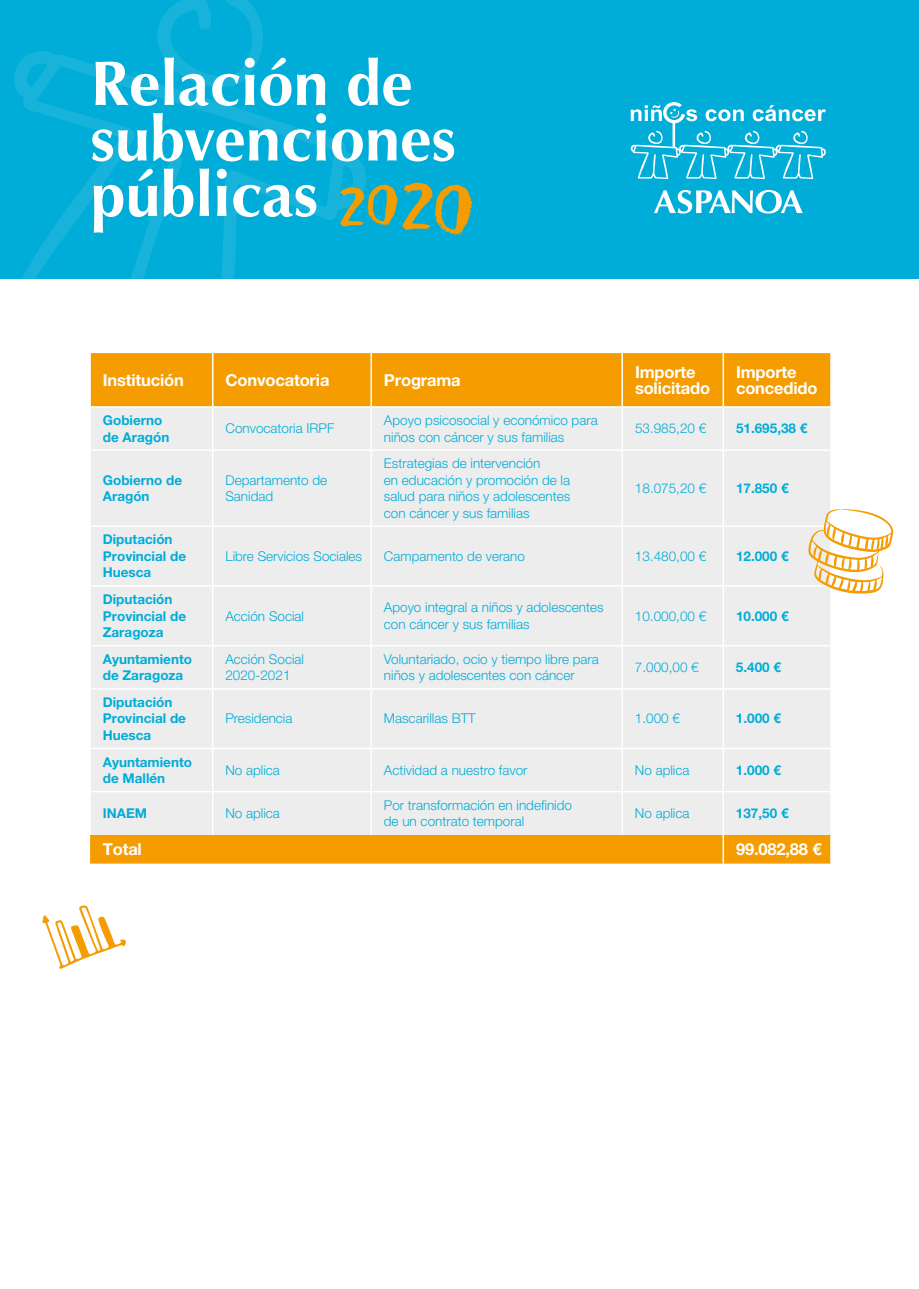
<style>
.page{position:relative;width:919px;height:1289px;background:#fff}
.page>*{position:absolute;margin:0;border:0;box-sizing:border-box;transform-origin:0 0}
.t1{font:700 63px/55.5px "Optima";color:#fff}
.t2{font:700 16.5px/16.5px "Helvetica Neue LT Pro";letter-spacing:-.01em;color:#fff}
.t3{font:300 13.5px/16.5px "Helvetica Neue LT Pro";color:#00acd8}
.t4{font:700 13.5px/16.5px "Helvetica Neue LT Pro";color:#00acd8}
</style>
<div class="page">
<div style="left:0;top:0;width:918px;height:278px;background:#00acd8"></div>
<svg style="left:9px;top:51px;width:359px;height:228px"></svg>
<svg style="left:154px;top:0;width:112px;height:88px"></svg>
<svg style="left:630px;top:102px;width:195px;height:77px"></svg>
<svg style="left:654px;top:190px;width:148px;height:23px"></svg>
<svg style="left:340px;top:183px;width:132px;height:52px"></svg>
<div style="left:90px;top:353px;width:740px;height:510px;background:#f59c00"></div>
<div style="left:91px;top:407px;width:739px;height:427px;background:#ededed"></div>
<hr style="left:212px;top:353px;width:1px;height:53px;background:#fff">
<hr style="left:89px;top:407px;width:2px;height:42px;background:#fff">
<hr style="left:212px;top:407px;width:1px;height:42px;background:#fff">
<hr style="left:370px;top:407px;width:2px;height:42px;background:#fff">
<hr style="left:621px;top:407px;width:2px;height:42px;background:#fff">
<hr style="left:722px;top:407px;width:2px;height:42px;background:#fff">
<hr style="left:89px;top:449px;width:124px;height:2px;background:#fff">
<hr style="left:89px;top:451px;width:2px;height:74px;background:#fff">
<hr style="left:213px;top:449px;width:158px;height:2px;background:#fff">
<hr style="left:212px;top:451px;width:1px;height:74px;background:#fff">
<hr style="left:371px;top:449px;width:251px;height:2px;background:#fff">
<hr style="left:370px;top:451px;width:2px;height:74px;background:#fff">
<hr style="left:622px;top:449px;width:101px;height:2px;background:#fff">
<hr style="left:621px;top:451px;width:2px;height:74px;background:#fff">
<hr style="left:723px;top:449px;width:108px;height:2px;background:#fff">
<hr style="left:722px;top:451px;width:2px;height:74px;background:#fff">
<hr style="left:89px;top:525px;width:124px;height:2px;background:#fff">
<hr style="left:89px;top:527px;width:2px;height:58px;background:#fff">
<hr style="left:213px;top:525px;width:158px;height:2px;background:#fff">
<hr style="left:212px;top:527px;width:1px;height:58px;background:#fff">
<hr style="left:371px;top:525px;width:251px;height:2px;background:#fff">
<hr style="left:370px;top:527px;width:2px;height:58px;background:#fff">
<hr style="left:622px;top:525px;width:101px;height:2px;background:#fff">
<hr style="left:621px;top:527px;width:2px;height:58px;background:#fff">
<hr style="left:723px;top:525px;width:108px;height:2px;background:#fff">
<hr style="left:722px;top:527px;width:2px;height:58px;background:#fff">
<hr style="left:89px;top:585px;width:124px;height:1px;background:#fff">
<hr style="left:89px;top:586px;width:2px;height:59px;background:#fff">
<hr style="left:213px;top:585px;width:158px;height:1px;background:#fff">
<hr style="left:212px;top:586px;width:1px;height:59px;background:#fff">
<hr style="left:371px;top:585px;width:251px;height:1px;background:#fff">
<hr style="left:370px;top:586px;width:2px;height:59px;background:#fff">
<hr style="left:622px;top:585px;width:101px;height:1px;background:#fff">
<hr style="left:621px;top:586px;width:2px;height:59px;background:#fff">
<hr style="left:723px;top:585px;width:108px;height:1px;background:#fff">
<hr style="left:722px;top:586px;width:2px;height:59px;background:#fff">
<hr style="left:89px;top:645px;width:124px;height:1px;background:#fff">
<hr style="left:89px;top:646px;width:2px;height:42px;background:#fff">
<hr style="left:213px;top:645px;width:158px;height:1px;background:#fff">
<hr style="left:212px;top:646px;width:1px;height:42px;background:#fff">
<hr style="left:371px;top:645px;width:251px;height:1px;background:#fff">
<hr style="left:370px;top:646px;width:2px;height:42px;background:#fff">
<hr style="left:622px;top:645px;width:101px;height:1px;background:#fff">
<hr style="left:621px;top:646px;width:2px;height:42px;background:#fff">
<hr style="left:723px;top:645px;width:108px;height:1px;background:#fff">
<hr style="left:722px;top:646px;width:2px;height:42px;background:#fff">
<hr style="left:89px;top:689px;width:2px;height:58px;background:#fff">
<hr style="left:213px;top:688px;width:158px;height:1px;background:#fff">
<hr style="left:212px;top:689px;width:1px;height:58px;background:#fff">
<hr style="left:371px;top:688px;width:251px;height:1px;background:#fff">
<hr style="left:370px;top:689px;width:2px;height:58px;background:#fff">
<hr style="left:622px;top:688px;width:101px;height:1px;background:#fff">
<hr style="left:621px;top:689px;width:2px;height:58px;background:#fff">
<hr style="left:723px;top:688px;width:108px;height:1px;background:#fff">
<hr style="left:722px;top:689px;width:2px;height:58px;background:#fff">
<hr style="left:89px;top:749px;width:2px;height:42px;background:#fff">
<hr style="left:212px;top:749px;width:1px;height:42px;background:#fff">
<hr style="left:370px;top:749px;width:2px;height:42px;background:#fff">
<hr style="left:621px;top:749px;width:2px;height:42px;background:#fff">
<hr style="left:722px;top:749px;width:2px;height:42px;background:#fff">
<hr style="left:89px;top:792px;width:2px;height:42px;background:#fff">
<hr style="left:212px;top:792px;width:1px;height:42px;background:#fff">
<hr style="left:370px;top:792px;width:2px;height:42px;background:#fff">
<hr style="left:621px;top:792px;width:2px;height:42px;background:#fff">
<hr style="left:722px;top:792px;width:2px;height:42px;background:#fff">
<hr style="left:89px;top:353px;width:2px;height:53px;background:#fff">
<hr style="left:370px;top:353px;width:2px;height:53px;background:#fff">
<hr style="left:621px;top:353px;width:2px;height:53px;background:#fff">
<hr style="left:722px;top:353px;width:2px;height:53px;background:#fff">
<hr style="left:89px;top:406px;width:124px;height:1px;background:#fff">
<hr style="left:213px;top:406px;width:158px;height:1px;background:#fff">
<hr style="left:371px;top:406px;width:251px;height:1px;background:#fff">
<hr style="left:622px;top:406px;width:101px;height:1px;background:#fff">
<hr style="left:723px;top:406px;width:108px;height:1px;background:#fff">
<hr style="left:89px;top:688px;width:124px;height:1px;background:#fff">
<hr style="left:89px;top:747px;width:124px;height:2px;background:#fff">
<hr style="left:213px;top:747px;width:158px;height:2px;background:#fff">
<hr style="left:371px;top:747px;width:251px;height:2px;background:#fff">
<hr style="left:622px;top:747px;width:101px;height:2px;background:#fff">
<hr style="left:723px;top:747px;width:108px;height:2px;background:#fff">
<hr style="left:89px;top:791px;width:124px;height:1px;background:#fff">
<hr style="left:213px;top:791px;width:158px;height:1px;background:#fff">
<hr style="left:371px;top:791px;width:251px;height:1px;background:#fff">
<hr style="left:622px;top:791px;width:101px;height:1px;background:#fff">
<hr style="left:723px;top:791px;width:108px;height:1px;background:#fff">
<hr style="left:722px;top:834px;width:2px;height:29px;background:#fff">
<svg style="left:830px;top:835px;width:1px;height:28px"></svg>
<svg style="left:807px;top:509px;width:86px;height:85px"></svg>
<svg style="left:42px;top:905px;width:84px;height:63px"></svg>
<h1 class="t1" style="left:90px;top:57px;width:367px">Relación de subvenciones públicas</h1>
<p class="t2" style="left:103px;top:371px;width:83px">Institución</p>
<p class="t2" style="left:225px;top:371px;width:105px">Convocatoria</p>
<p class="t2" style="left:384px;top:371px;width:78px">Programa</p>
<p class="t2" style="left:635px;top:363px;width:77px">Importe solicitado</p>
<p class="t2" style="left:736px;top:363px;width:83px">Importe concedido</p>
<p class="t4" style="left:103px;top:412px;width:68px">Gobierno de Aragón</p>
<p class="t3" style="left:225px;top:420px;width:110px">Convocatoria IRPF</p>
<p class="t3" style="left:384px;top:412px;width:215px">Apoyo psicosocial y económico para niños con cáncer y sus familias</p>
<p class="t3" style="left:635px;top:420px;width:73px">53.985,20 €</p>
<p class="t4" style="left:736px;top:420px;width:73px">51.695,38 €</p>
<p class="t4" style="left:103px;top:471px;width:81px">Gobierno de<br>Aragón</p>
<p class="t3" style="left:225px;top:471px;width:103px">Departamento de<br>Sanidad</p>
<p class="t3" style="left:384px;top:455px;width:188px">Estrategias de intervención<br>en educación y promoción de la salud para niños y adolescentes con cáncer y sus familias</p>
<p class="t3" style="left:635px;top:479px;width:73px">18.075,20 €</p>
<p class="t4" style="left:736px;top:479px;width:54px">17.850 €</p>
<p class="t4" style="left:103px;top:531px;width:85px">Diputación<br>Provincial de<br>Huesca</p>
<p class="t4" style="left:103px;top:590px;width:85px">Diputación<br>Provincial de<br>Zaragoza</p>
<p class="t3" style="left:225px;top:547px;width:138px">Libre Servicios Sociales</p>
<p class="t3" style="left:384px;top:547px;width:143px">Campamento de verano</p>
<p class="t3" style="left:635px;top:547px;width:73px">13.480,00 €</p>
<p class="t4" style="left:736px;top:547px;width:54px">12.000 €</p>
<p class="t3" style="left:225px;top:607px;width:80px">Acción Social</p>
<p class="t3" style="left:384px;top:599px;width:221px">Apoyo integral a niños y adolescentes con cáncer y sus familias</p>
<p class="t3" style="left:635px;top:607px;width:73px">10.000,00 €</p>
<p class="t4" style="left:736px;top:607px;width:54px">10.000 €</p>
<p class="t4" style="left:103px;top:650px;width:91px">Ayuntamiento de Zaragoza</p>
<p class="t3" style="left:225px;top:650px;width:80px">Acción Social<br>2020-2021</p>
<p class="t3" style="left:384px;top:650px;width:216px">Voluntariado, ocio y tiempo libre para niños y adolescentes con cáncer</p>
<p class="t3" style="left:635px;top:658px;width:65px">7.000,00 €</p>
<p class="t4" style="left:736px;top:658px;width:47px">5.400 €</p>
<p class="t4" style="left:103px;top:693px;width:85px">Diputación<br>Provincial de<br>Huesca</p>
<p class="t3" style="left:225px;top:710px;width:69px">Presidencia</p>
<p class="t3" style="left:384px;top:710px;width:93px">Mascarillas BTT</p>
<p class="t3" style="left:635px;top:710px;width:47px">1.000 €</p>
<p class="t4" style="left:736px;top:710px;width:47px">1.000 €</p>
<p class="t4" style="left:103px;top:753px;width:91px">Ayuntamiento de Mallén</p>
<p class="t3" style="left:225px;top:761px;width:56px">No aplica</p>
<p class="t3" style="left:384px;top:761px;width:145px">Actividad a nuestro favor</p>
<p class="t3" style="left:635px;top:761px;width:56px">No aplica</p>
<p class="t4" style="left:736px;top:761px;width:47px">1.000 €</p>
<p class="t4" style="left:103px;top:804px;width:46px">INAEM</p>
<p class="t3" style="left:225px;top:804px;width:56px">No aplica</p>
<p class="t3" style="left:384px;top:796px;width:190px">Por transformación en indefinido de un contrato temporal</p>
<p class="t3" style="left:635px;top:804px;width:56px">No aplica</p>
<p class="t4" style="left:735px;top:804px;width:54px">137,50 €</p>
<p class="t2" style="left:103px;top:840px;width:41px">Total</p>
<p class="t2" style="left:736px;top:840px;width:87px">99.082,88 €</p>
</div>
